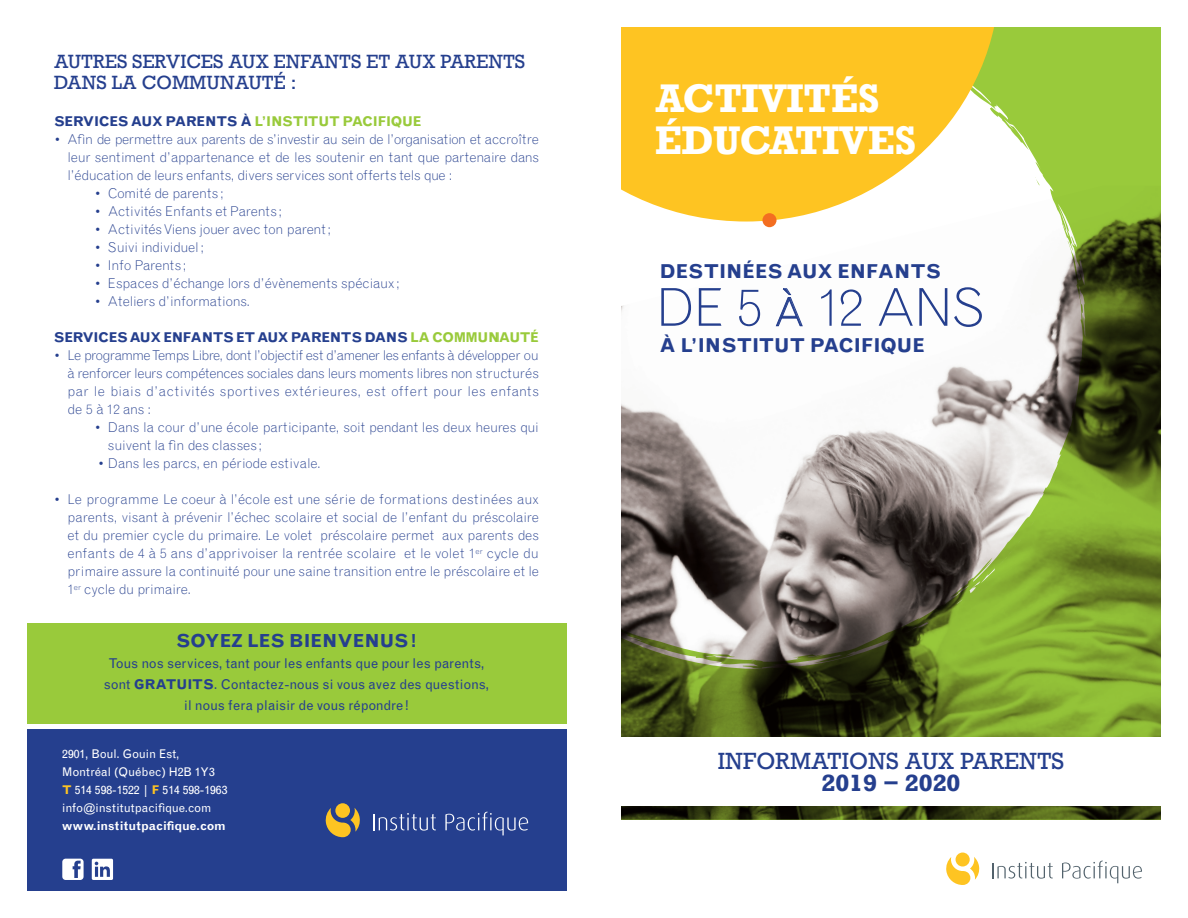
<style>
.page{position:relative;width:1188px;height:918px;background:#fff}
.page>*{position:absolute;margin:0;border:0;box-sizing:border-box;transform-origin:0 0}
.t1{font:300 52.2px "Grotesque";letter-spacing:-.03em;color:#253f8e}
.t2{font:700 37.5px/42px "Rockwell";color:#fff}
.t3{font:22.05px "Rockwell";color:#253f8e}
.t4{font:700 22.05px "Rockwell";color:#253f8e}
.t5{font:700 19.2px "Grotesque";color:#253f8e}
.t6{font:18px/21px "Rockwell";color:#253f8e}
.t7{font:700 18px "Grotesque";color:#253f8e}
.t8{font:300 13.5px/18px "Grotesque";letter-spacing:-.005em;color:#253f8e;text-align:justify}
.t9{font:13.5px/21px "Grotesque";letter-spacing:-.005em;color:#253f8e;text-align:center}
.t10{font:700 13.5px "Grotesque";letter-spacing:-.03em;color:#253f8e}
.t11{font:300 13.5px "Grotesque";letter-spacing:-.025em;color:#253f8e}
.t12{font:12px/18px "Grotesque";color:#fff}
.t13{font:700 12px "Grotesque";color:#fff}
.s1{color:#99ca3b}
.s2{font-weight:700}
.s3{font-weight:700;color:#fec422}
.s4{font-size:39.15px}
</style>
<div class="page">
<div style="left:27px;top:623px;width:540px;height:100px;background:#99ca3b"></div>
<div style="left:621px;top:27px;width:540px;height:793px;background:#99ca3b"></div>
<svg style="left:1000px;top:108px;width:50px;height:78px"></svg>
<div style="left:27px;top:729px;width:540px;height:162px;background:#253f8e"></div>
<div style="left:956px;top:853px;width:14px;height:14px;background:#fec422;border-radius:50%"></div>
<svg style="left:946px;top:857px;width:34px;height:28px"></svg>
<svg style="left:992px;top:862px;width:61px;height:17px"></svg>
<svg style="left:1062px;top:861px;width:80px;height:22px"></svg>
<img style="left:621px;top:186px;width:540px;height:634px">
<div style="left:616px;top:738px;width:550px;height:68px;background:#fff"></div>
<svg style="left:621px;top:27px;width:379px;height:195px;fill:#fec422"></svg>
<svg style="left:776px;top:288px;width:27px;height:38px"></svg>
<div style="left:762px;top:213px;width:15px;height:14px;background:#f36e21;border-radius:50%"></div>
<svg style="left:62px;top:859px;width:22px;height:21px"></svg>
<svg style="left:92px;top:859px;width:21px;height:21px"></svg>
<svg style="left:335px;top:803px;width:15px;height:15px"></svg>
<svg style="left:325px;top:808px;width:35px;height:29px"></svg>
<svg style="left:373px;top:813px;width:63px;height:18px"></svg>
<svg style="left:445px;top:812px;width:83px;height:23px"></svg>
<h3 class="t6" style="left:54px;top:51px;width:473px">AUTRES SERVICES AUX ENFANTS ET AUX PARENTS<br>DANS LA COMMUNAUTÉ :</h3>
<p class="t10" style="left:54px;top:113px;width:369px">SERVICES AUX PARENTS À <span class="s1">L’INSTITUT PACIFIQUE</span></p>
<p class="t8" style="left:68px;top:130px;width:473px;text-indent:-14px">• Afin de permettre aux parents de s’investir au sein de l’organisation et accroître leur sentiment d’appartenance et de les soutenir en tant que partenaire dans l’éducation de leurs enfants, divers services sont offerts tels que :</p>
<p class="t8" style="left:94px;top:184px;width:131px">• Comité de parents ;</p>
<p class="t8" style="left:94px;top:202px;width:189px">• Activités Enfants et Parents ;</p>
<p class="t8" style="left:94px;top:220px;width:238px">• Activités Viens jouer avec ton parent;</p>
<p class="t11" style="left:94px;top:239px;width:111px">• Suivi individuel;</p>
<p class="t8" style="left:94px;top:256px;width:94px">• Info Parents ;</p>
<p class="t8" style="left:94px;top:274px;width:307px">• Espaces d’échange lors d’évènements spéciaux ;</p>
<p class="t8" style="left:94px;top:292px;width:157px">• Ateliers d’informations.</p>
<p class="t10" style="left:54px;top:329px;width:486px">SERVICES AUX ENFANTS ET AUX PARENTS DANS <span class="s1">LA COMMUNAUTÉ</span></p>
<p class="t8" style="left:67px;top:346px;width:473px;text-indent:-14px">• Le programme Temps Libre, dont l’objectif est d’amener les enfants à développer ou à renforcer leurs compétences sociales dans leurs moments libres non structurés par le biais d’activités sportives extérieures, est offert pour les enfants de 5 à 12 ans :</p>
<p class="t8" style="left:108px;top:418px;width:432px;text-indent:-14px">• Dans la cour d’une école participante, soit pendant les deux heures qui suivent la fin des classes ;</p>
<p class="t8" style="left:98px;top:454px;width:225px">• Dans les parcs, en période estivale.</p>
<p class="t8" style="left:67px;top:490px;width:473px;text-indent:-13px">• Le programme Le coeur à l’école est une série de formations destinées aux parents, visant à prévenir l’échec scolaire et social de l’enfant du préscolaire et du premier cycle du primaire. Le volet préscolaire permet aux parents des enfants de 4 à 5 ans d’apprivoiser la rentrée scolaire et le volet 1<sup>er</sup> cycle du primaire assure la continuité pour une saine transition entre le préscolaire et le 1<sup>er</sup> cycle du primaire.</p>
<h3 class="t7" style="left:176px;top:630px;width:242px">SOYEZ LES BIENVENUS!</h3>
<p class="t9" style="left:104px;top:653px;width:387px">Tous nos services, tant pour les enfants que pour les parents, sont <span class="s2">GRATUITS</span>. Contactez-nous si vous avez des questions, il nous fera plaisir de vous répondre!</p>
<p class="t12" style="left:62px;top:745px;width:167px">2901, Boul. Gouin Est,<br>Montréal (Québec) H2B 1Y3<br><span class="s3">T</span> 514 598-1522 | <span class="s3">F</span> 514 598-1963 info@institutpacifique.com</p>
<p class="t13" style="left:62px;top:818px;width:165px">www.institutpacifique.com</p>
<h2 class="t2" style="left:655px;top:76px;width:263px">ACTIVITÉS<br>ÉDUCATIVES</h2>
<h3 class="t5" style="left:660px;top:260px;width:283px">DESTINÉES AUX ENFANTS</h3>
<h1 class="t1" style="left:656px;top:276px;width:331px">DE 5 <span class="s4">À</span> 12 ANS</h1>
<h3 class="t5" style="left:660px;top:334px;width:267px">À L’INSTITUT PACIFIQUE</h3>
<h3 class="t3" style="left:718px;top:748px;width:348px">INFORMATIONS AUX PARENTS</h3>
<h3 class="t4" style="left:821px;top:768px;width:141px">2019 - 2020</h3>
</div>
